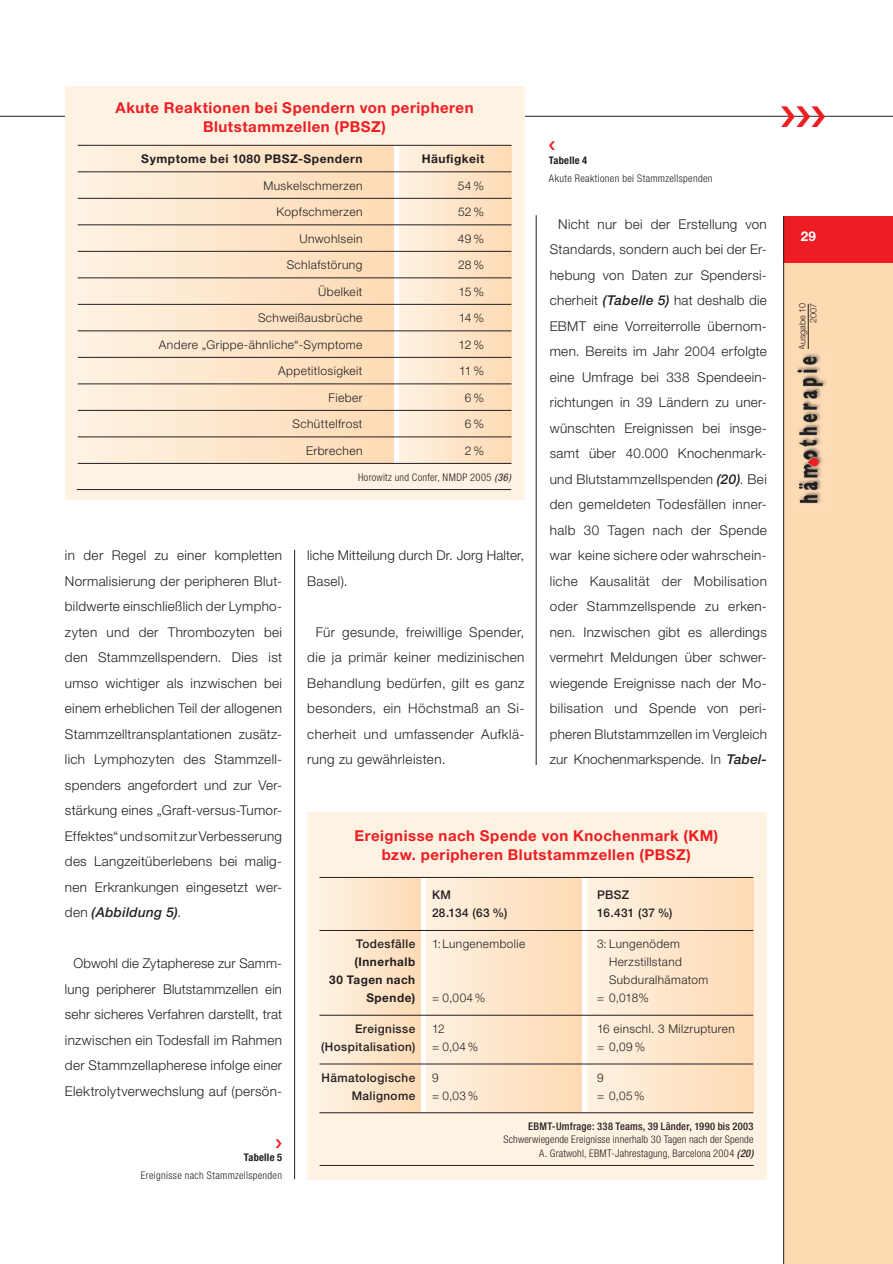
<style>
.page{position:relative;width:893px;height:1264px;background:#fff}
.page>*{position:absolute;margin:0;border:0;box-sizing:border-box;transform-origin:0 0}
.t1{font:700 15px/19.5px "Helvetica Neue";letter-spacing:.035em;color:#ee1d23;text-align:center}
.t2{font:300 13.5px/25.5px "Helvetica Neue";letter-spacing:.02em;color:#231f20;text-align:justify}
.t3{font:700 13.5px "Helvetica Neue";color:#fff}
.t4{font:300 12px "Helvetica Neue";letter-spacing:.035em;color:#231f20}
.t5{font:500 12px "Helvetica Neue";letter-spacing:.035em;color:#231f20}
.t6{font:700 12px "Helvetica Neue";letter-spacing:.045em;color:#231f20}
.t7{font:300 condensed 10.5px/13.5px "Helvetica Neue";letter-spacing:.025em;color:#231f20;text-align:right}
.t8{font:500 condensed 10.5px "Helvetica Neue";letter-spacing:.02em;color:#231f20}
.t9{font:700 condensed 10.5px "Helvetica Neue";letter-spacing:.015em;color:#231f20}
.t10{font:300 9px/10.8px "Helvetica Neue";color:#231f20;text-align:right}
.s1{font-weight:400;font-style:italic}
.s2{font-weight:500;font-style:italic}
</style>
<div class="page">
<hr style="left:0;top:116px;width:893px;height:1px;background:#231f20">
<div style="left:784px;top:260px;width:109px;height:1004px;background:#fedab3"></div>
<div style="left:784px;top:216px;width:109px;height:47px;background:#ee1d23"></div>
<hr style="left:783px;top:216px;width:1px;height:1048px;background:#231f20">
<hr style="left:808px;top:304px;width:1px;height:46px;background:#231f20">
<img style="left:797px;top:353px;width:29px;height:151px">
<div style="left:65px;top:86px;width:459px;height:414px;background:#fef2e2"></div>
<svg style="left:78px;top:146px;width:316px;height:317px"></svg>
<svg style="left:399px;top:146px;width:112px;height:317px"></svg>
<div style="left:394px;top:145px;width:5px;height:319px;background:#fff"></div>
<hr style="left:78px;top:145px;width:433px;height:1px;background:#231f20">
<hr style="left:78px;top:172px;width:433px;height:1px;background:#231f20">
<hr style="left:78px;top:198px;width:433px;height:1px;background:#231f20">
<hr style="left:78px;top:225px;width:433px;height:1px;background:#231f20">
<hr style="left:78px;top:251px;width:433px;height:1px;background:#231f20">
<hr style="left:78px;top:278px;width:433px;height:1px;background:#231f20">
<hr style="left:78px;top:304px;width:433px;height:1px;background:#231f20">
<hr style="left:78px;top:331px;width:433px;height:1px;background:#231f20">
<hr style="left:78px;top:357px;width:433px;height:1px;background:#231f20">
<hr style="left:78px;top:384px;width:433px;height:1px;background:#231f20">
<hr style="left:78px;top:410px;width:433px;height:1px;background:#231f20">
<hr style="left:78px;top:437px;width:433px;height:1px;background:#231f20">
<hr style="left:78px;top:463px;width:433px;height:1px;background:#231f20">
<hr style="left:77px;top:489px;width:434px;height:1px;background:#231f20">
<hr style="left:294px;top:550px;width:1px;height:629px;background:#231f20">
<hr style="left:536px;top:215px;width:1px;height:550px;background:#231f20">
<div style="left:307px;top:812px;width:460px;height:367px;background:#fef2e2"></div>
<div style="left:585px;top:877px;width:168px;height:236px;background:linear-gradient(to right,#fdf1e1,#fddab3)"></div>
<div style="left:421px;top:877px;width:162px;height:236px;background:linear-gradient(to right,#fdf2e3,#fdd9b3)"></div>
<hr style="left:583px;top:877px;width:4px;height:236px;background:#fff">
<div style="left:319px;top:877px;width:103px;height:235px;background:linear-gradient(to right,#fdf1e1,#fdd9b3)"></div>
<hr style="left:421px;top:877px;width:4px;height:236px;background:#fff">
<hr style="left:319px;top:877px;width:434px;height:1px;background:#231f20">
<hr style="left:319px;top:930px;width:434px;height:1px;background:#231f20">
<hr style="left:319px;top:1015px;width:434px;height:1px;background:#231f20">
<hr style="left:319px;top:1064px;width:434px;height:1px;background:#231f20">
<hr style="left:319px;top:1112px;width:434px;height:1px;background:#231f20">
<hr style="left:320px;top:1165px;width:433px;height:1px;background:#231f20">
<svg style="left:781px;top:115px;width:44px;height:2px"></svg>
<p class="t1" style="left:115px;top:99px;width:360px">Akute Reaktionen bei Spendern von peripheren<br>Blutstammzellen (PBSZ)</p>
<p class="t6" style="left:141px;top:155px;width:223px">Symptome bei 1080 PBSZ-Spendern</p>
<p class="t6" style="left:422px;top:155px;width:64px">Häufigkeit</p>
<p class="t4" style="left:263px;top:181px;width:101px">Muskelschmerzen</p>
<p class="t4" style="left:458px;top:181px;width:28px">54%</p>
<p class="t4" style="left:277px;top:208px;width:87px">Kopfschmerzen</p>
<p class="t4" style="left:458px;top:208px;width:28px">52%</p>
<p class="t4" style="left:299px;top:234px;width:65px">Unwohlsein</p>
<p class="t4" style="left:458px;top:234px;width:28px">49%</p>
<p class="t4" style="left:287px;top:261px;width:77px">Schlafstörung</p>
<p class="t4" style="left:458px;top:261px;width:28px">28%</p>
<p class="t4" style="left:318px;top:287px;width:46px">Übelkeit</p>
<p class="t4" style="left:459px;top:287px;width:27px">15%</p>
<p class="t4" style="left:258px;top:314px;width:106px">Schweißausbrüche</p>
<p class="t4" style="left:459px;top:314px;width:27px">14%</p>
<p class="t4" style="left:159px;top:340px;width:205px">Andere „Grippe-ähnliche“-Symptome</p>
<p class="t4" style="left:459px;top:340px;width:27px">12%</p>
<p class="t4" style="left:278px;top:367px;width:86px">Appetitlosigkeit</p>
<p class="t4" style="left:459px;top:367px;width:27px">11 %</p>
<p class="t4" style="left:328px;top:393px;width:36px">Fieber</p>
<p class="t4" style="left:465px;top:393px;width:21px">6%</p>
<p class="t4" style="left:292px;top:420px;width:72px">Schüttelfrost</p>
<p class="t4" style="left:465px;top:420px;width:21px">6%</p>
<p class="t4" style="left:306px;top:446px;width:58px">Erbrechen</p>
<p class="t4" style="left:465px;top:446px;width:21px">2%</p>
<p class="t7" style="left:358px;top:471px;width:155px">Horowitz und Confer, NMDP 2005 <span class="s1">(36)</span></p>
<p class="t9" style="left:549px;top:156px;width:40px">Tabelle 4</p>
<p class="t7" style="left:549px;top:172px;width:165px">Akute Reaktionen bei Stammzellspenden</p>
<p class="t2" style="left:550px;top:212px;width:219px;text-indent:9px">Nicht nur bei der Erstellung von Standards, sondern auch bei der Er&shy;hebung von Daten zur Spendersi&shy;cherheit <span class="s2">(Tabelle 5)</span> hat deshalb die EBMT eine Vorreiterrolle übernom&shy;men. Bereits im Jahr 2004 erfolgte eine Umfrage bei 338 Spendeein&shy;richtungen in 39 Ländern zu uner&shy;wünschten Ereignissen bei insge&shy;samt über 40.000 Knochenmark&shy;und Blutstammzellspenden <span class="s2">(20)</span>. Bei den gemeldeten Todesfällen inner&shy;halb 30 Tagen nach der Spende war keine sichere oder wahrschein&shy;liche Kausalität der Mobilisation oder Stammzellspende zu erken&shy;nen. Inzwischen gibt es allerdings vermehrt Meldungen über schwer&shy;wiegende Ereignisse nach der Mo&shy;bilisation und Spende von peri&shy;pheren Blutstammzellen im Vergleich zur Knochenmarkspende. In <span class="s2">Tabel-</span></p>
<p class="t2" style="left:307px;top:544px;width:219px">liche Mitteilung durch Dr. Jorg Halter,<br>Basel).</p>
<p class="t2" style="left:307px;top:620px;width:219px;text-indent:9px">Für gesunde, freiwillige Spender, die ja primär keiner medizinischen Behandlung bedürfen, gilt es ganz besonders, ein Höchstmaß an Si&shy;cherheit und umfassender Aufklä&shy;rung zu gewährleisten.</p>
<p class="t2" style="left:65px;top:544px;width:219px">in der Regel zu einer kompletten Normalisierung der peripheren Blut&shy;bildwerte einschließlich der Lympho&shy;zyten und der Thrombozyten bei den Stammzellspendern. Dies ist umso wichtiger als inzwischen bei einem erheblichen Teil der allogenen Stammzelltransplantationen zusätz&shy;lich Lymphozyten des Stammzell&shy;spenders angefordert und zur Ver&shy;stärkung eines „Graft-versus-Tumor-Effektes“ und somit zur Verbesserung des Langzeitüberlebens bei malig&shy;nen Erkrankungen eingesetzt wer&shy;den <span class="s2">(Abbildung 5)</span>.</p>
<p class="t2" style="left:65px;top:952px;width:219px;text-indent:9px">Obwohl die Zytapherese zur Samm&shy;lung peripherer Blutstammzellen ein sehr sicheres Verfahren darstellt, trat inzwischen ein Todesfall im Rahmen der Stammzellapherese infolge einer Elektrolytverwechslung auf (persön-</p>
<p class="t1" style="left:354px;top:827px;width:365px">Ereignisse nach Spende von Knochenmark (KM) bzw. peripheren Blutstammzellen (PBSZ)</p>
<p class="t5" style="left:432px;top:891px;width:20px">KM</p>
<p class="t5" style="left:597px;top:891px;width:34px">PBSZ</p>
<p class="t5" style="left:432px;top:909px;width:77px">28.134 (63 %)</p>
<p class="t5" style="left:597px;top:909px;width:77px">16.431 (37 %)</p>
<p class="t5" style="left:356px;top:940px;width:61px">Todesfälle</p>
<p class="t4" style="left:432px;top:940px;width:95px">1: Lungenembolie</p>
<p class="t4" style="left:597px;top:940px;width:84px">3: Lungenödem</p>
<p class="t6" style="left:354px;top:958px;width:62px">(Innerhalb</p>
<p class="t4" style="left:609px;top:958px;width:74px">Herzstillstand</p>
<p class="t6" style="left:329px;top:976px;width:88px">30 Tagen nach</p>
<p class="t4" style="left:609px;top:976px;width:101px">Subduralhämatom</p>
<p class="t6" style="left:366px;top:994px;width:50px">Spende)</p>
<p class="t4" style="left:432px;top:994px;width:55px">= 0,004%</p>
<p class="t4" style="left:597px;top:994px;width:53px">= 0,018%</p>
<p class="t5" style="left:355px;top:1024px;width:62px">Ereignisse</p>
<p class="t4" style="left:432px;top:1024px;width:14px">12</p>
<p class="t4" style="left:597px;top:1024px;width:139px">16 einschl. 3 Milzrupturen</p>
<p class="t5" style="left:321px;top:1042px;width:96px">(Hospitalisation)</p>
<p class="t4" style="left:432px;top:1042px;width:48px">= 0,04%</p>
<p class="t4" style="left:597px;top:1042px;width:50px">= 0,09 %</p>
<p class="t5" style="left:322px;top:1073px;width:95px">Hämatologische</p>
<p class="t4" style="left:432px;top:1073px;width:8px">9</p>
<p class="t4" style="left:597px;top:1073px;width:8px">9</p>
<p class="t5" style="left:352px;top:1091px;width:65px">Malignome</p>
<p class="t4" style="left:432px;top:1091px;width:48px">= 0,03 %</p>
<p class="t4" style="left:597px;top:1091px;width:49px">= 0,05 %</p>
<p class="t8" style="left:528px;top:1122px;width:227px">EBMT-Umfrage: 338 Teams, 39 Länder, 1990 bis 2003</p>
<p class="t7" style="left:503px;top:1133px;width:252px">Schwerwiegende Ereignisse innerhalb 30 Tagen nach der Spende<br>A. Gratwohl, EBMT-Jahrestagung, Barcelona 2004 <span class="s2">(20)</span></p>
<p class="t9" style="left:244px;top:1154px;width:40px">Tabelle 5</p>
<p class="t7" style="left:141px;top:1169px;width:143px">Ereignisse nach Stammzellspenden</p>
<p class="t3" style="left:801px;top:232px;width:17px">29</p>
<p class="t10" style="left:798px;top:350px;width:48px;rotate:-90deg">Ausgabe 10<br>2007</p>
</div>
